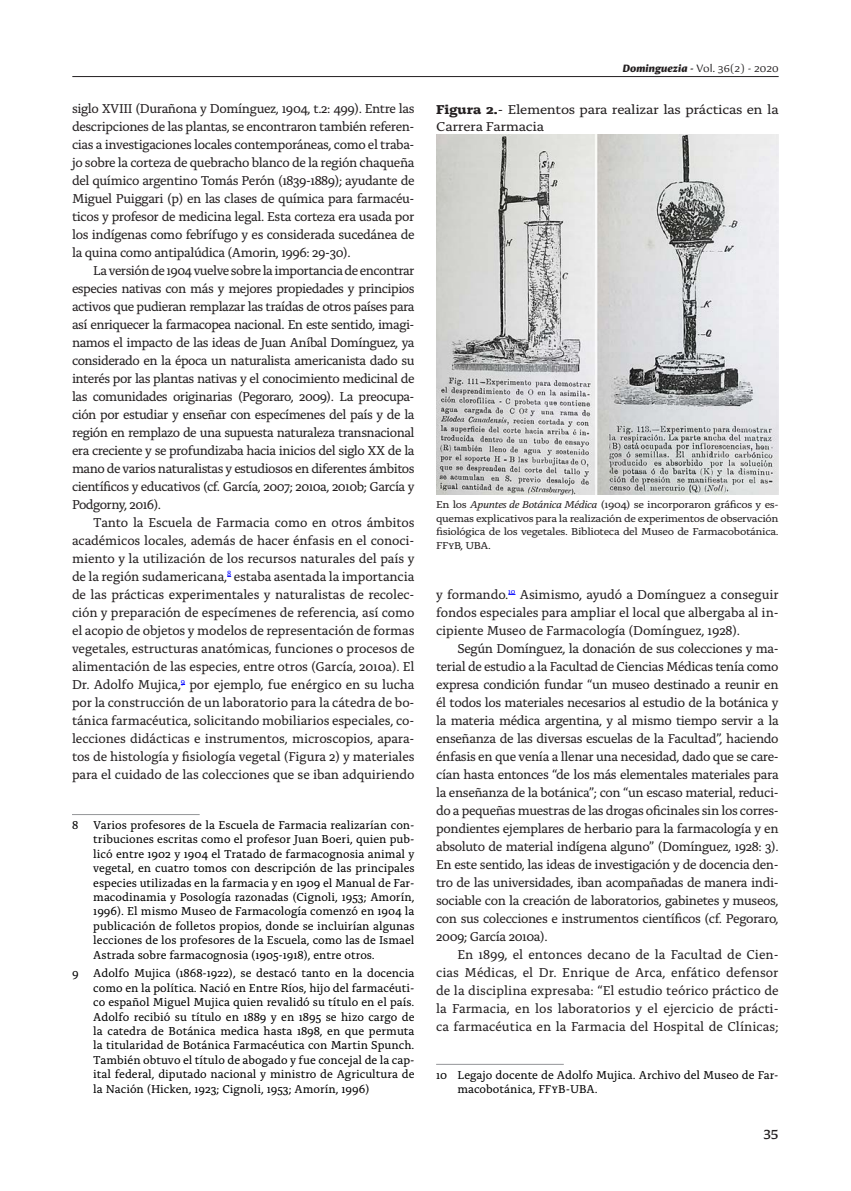
<style>
.page{position:relative;width:851px;height:1191px;background:#fff}
.page>*{position:absolute;margin:0;border:0;box-sizing:border-box;transform-origin:0 0}
.Párrafo{font:13.5px/18px "Alda OTCEV";letter-spacing:-.02em;color:#231f20;text-align:justify}
.Titulo_Figura{font:13.5px/16.5px "Alda OTCEV";letter-spacing:-.02em;color:#231f20;scale:1.1 1}
.t1{font:500 13.5px "Conglomerate";color:#231f20}
.Notas{font:12px/14.4px "Alda OTCEV";color:#000;text-align:justify}
.Pie_Figura{font:10.5px/13.5px "Alda OTCEV";letter-spacing:-.03em;color:#231f20;text-align:justify;scale:1.1 1}
.t2{font:10.5px "Conglomerate";color:#231f20}
.s1{font-weight:700;font-style:italic}
.s2{font-weight:500}
.s3{font-weight:700}
.s4{font-style:italic}
</style>
<div class="page">
<hr style="left:72px;top:814px;width:128px;height:1px;background:#939598">
<hr style="left:436px;top:1064px;width:127px;height:1px;background:#939598">
<img style="left:436px;top:135px;width:342px;height:360px">
<hr style="left:72px;top:76px;width:706px;height:1px;background:#231f20">
<p class="Párrafo" style="left:72px;top:98px;width:344px">siglo XVIII (Durañona y Domínguez, 1904, t.2: 499). Entre las descripciones de las plantas, se encontraron también referen&shy;cias a investigaciones locales contemporáneas, como el traba&shy;jo sobre la corteza de quebracho blanco de la región chaqueña del químico argentino Tomás Perón (1839-1889); ayudante de Miguel Puiggari (p) en las clases de química para farmacéu&shy;ticos y profesor de medicina legal. Esta corteza era usada por los indígenas como febrífugo y es considerada sucedánea de la quina como antipalúdica (Amorin, 1996: 29-30).</p>
<p class="Párrafo" style="left:72px;top:260px;width:344px;text-indent:21px">La versión de 1904 vuelve sobre la importancia de encontrar especies nativas con más y mejores propiedades y principios activos que pudieran remplazar las traídas de otros países para así enriquecer la farmacopea nacional. En este sentido, imagi&shy;namos el impacto de las ideas de Juan Aníbal Domínguez, ya considerado en la época un naturalista americanista dado su interés por las plantas nativas y el conocimiento medicinal de las comunidades originarias (Pegoraro, 2009). La preocupa&shy;ción por estudiar y enseñar con especímenes del país y de la región en remplazo de una supuesta naturaleza transnacional era creciente y se profundizaba hacia inicios del siglo XX de la mano de varios naturalistas y estudiosos en diferentes ámbitos científicos y educativos (cf. García, 2007; 2010a, 2010b; García y Podgorny, 2016).</p>
<p class="Párrafo" style="left:72px;top:512px;width:344px;text-indent:21px">Tanto la Escuela de Farmacia como en otros ámbitos académicos locales, además de hacer énfasis en el conoci&shy;miento y la utilización de los recursos naturales del país y de la región sudamericana,<sup>8</sup> estaba asentada la importancia de las prácticas experimentales y naturalistas de recolec&shy;ción y preparación de especímenes de referencia, así como el acopio de objetos y modelos de representación de formas vegetales, estructuras anatómicas, funciones o procesos de alimentación de las especies, entre otros (García, 2010a). El Dr. Adolfo Mujica,<sup>9</sup> por ejemplo, fue enérgico en su lucha por la construcción de un laboratorio para la cátedra de bo&shy;tánica farmacéutica, solicitando mobiliarios especiales, co&shy;lecciones didácticas e instrumentos, microscopios, apara&shy;tos de histología y fisiología vegetal (Figura 2) y materiales para el cuidado de las colecciones que se iban adquiriendo</p>
<p class="Notas" style="left:72px;top:817px;width:8px">8</p>
<p class="Notas" style="left:93px;top:817px;width:323px">Varios profesores de la Escuela de Farmacia realizarían con&shy;tribuciones escritas como el profesor Juan Boeri, quien pub&shy;licó entre 1902 y 1904 el Tratado de farmacognosia animal y vegetal, en cuatro tomos con descripción de las principales especies utilizadas en la farmacia y en 1909 el Manual de Far&shy;macodinamia y Posología razonadas (Cignoli, 1953; Amorín, 1996). El mismo Museo de Farmacología comenzó en 1904 la publicación de folletos propios, donde se incluirían algunas lecciones de los profesores de la Escuela, como las de Ismael Astrada sobre farmacognosia (1905-1918), entre otros.</p>
<p class="Notas" style="left:93px;top:965px;width:323px;text-indent:-21px">9 Adolfo Mujica (1868-1922), se destacó tanto en la docencia como en la política. Nació en Entre Ríos, hijo del farmacéuti&shy;co español Miguel Mujica quien revalidó su título en el país.<br>Adolfo recibió su título en 1889 y en 1895 se hizo cargo de la catedra de Botánica medica hasta 1898, en que permuta la titularidad de Botánica Farmacéutica con Martin Spunch.<br>También obtuvo el título de abogado y fue concejal de la cap&shy;ital federal, diputado nacional y ministro de Agricultura de la Nación (Hicken, 1923; Cignoli, 1953; Amorín, 1996)</p>
<p class="t2" style="left:622px;top:62px;width:157px"><span class="s1">Dominguezia</span> <span class="s2">-</span> Vol. 36(2) - 2020</p>
<p class="Titulo_Figura" style="left:436px;top:100px;width:313px"><span class="s3">Figura 2.</span>- Elementos para realizar las prácticas en la<br>Carrera Farmacia</p>
<p class="Pie_Figura" style="left:436px;top:497px;width:313px">En los <span class="s4">Apuntes de Botánica Médica</span> (1904) se incorporaron gráficos y es&shy;quemas explicativos para la realización de experimentos de observación fisiológica de los vegetales. Biblioteca del Museo de Farmacobotánica.<br>FFyB, UBA.</p>
<p class="Párrafo" style="left:436px;top:584px;width:344px">y formando.<sup>10</sup> Asimismo, ayudó a Domínguez a conseguir fondos especiales para ampliar el local que albergaba al in&shy;cipiente Museo de Farmacología (Domínguez, 1928).</p>
<p class="Párrafo" style="left:436px;top:638px;width:344px;text-indent:21px">Según Domínguez, la donación de sus colecciones y ma&shy;terial de estudio a la Facultad de Ciencias Médicas tenía como expresa condición fundar “un museo destinado a reunir en él todos los materiales necesarios al estudio de la botánica y la materia médica argentina, y al mismo tiempo servir a la enseñanza de las diversas escuelas de la Facultad”, haciendo énfasis en que venía a llenar una necesidad, dado que se care&shy;cían hasta entonces “de los más elementales materiales para la enseñanza de la botánica”; con “un escaso material, reduci&shy;do a pequeñas muestras de las drogas oficinales sin los corres&shy;pondientes ejemplares de herbario para la farmacología y en absoluto de material indígena alguno” (Domínguez, 1928: 3).<br>En este sentido, las ideas de investigación y de docencia den&shy;tro de las universidades, iban acompañadas de manera indi&shy;sociable con la creación de laboratorios, gabinetes y museos, con sus colecciones e instrumentos científicos (cf. Pegoraro, 2009; García 2010a).</p>
<p class="Párrafo" style="left:436px;top:944px;width:344px;text-indent:21px">En 1899, el entonces decano de la Facultad de Cien&shy;cias Médicas, el Dr. Enrique de Arca, enfático defensor de la disciplina expresaba: “El estudio teórico práctico de la Farmacia, en los laboratorios y el ejercicio de prácti&shy;ca farmacéutica en la Farmacia del Hospital de Clínicas;</p>
<p class="Notas" style="left:457px;top:1066px;width:323px;text-indent:-21px">10 Legajo docente de Adolfo Mujica. Archivo del Museo de Far&shy;macobotánica, FFyB-UBA.</p>
<p class="t1" style="left:763px;top:1125px;width:17px">35</p>
</div>
